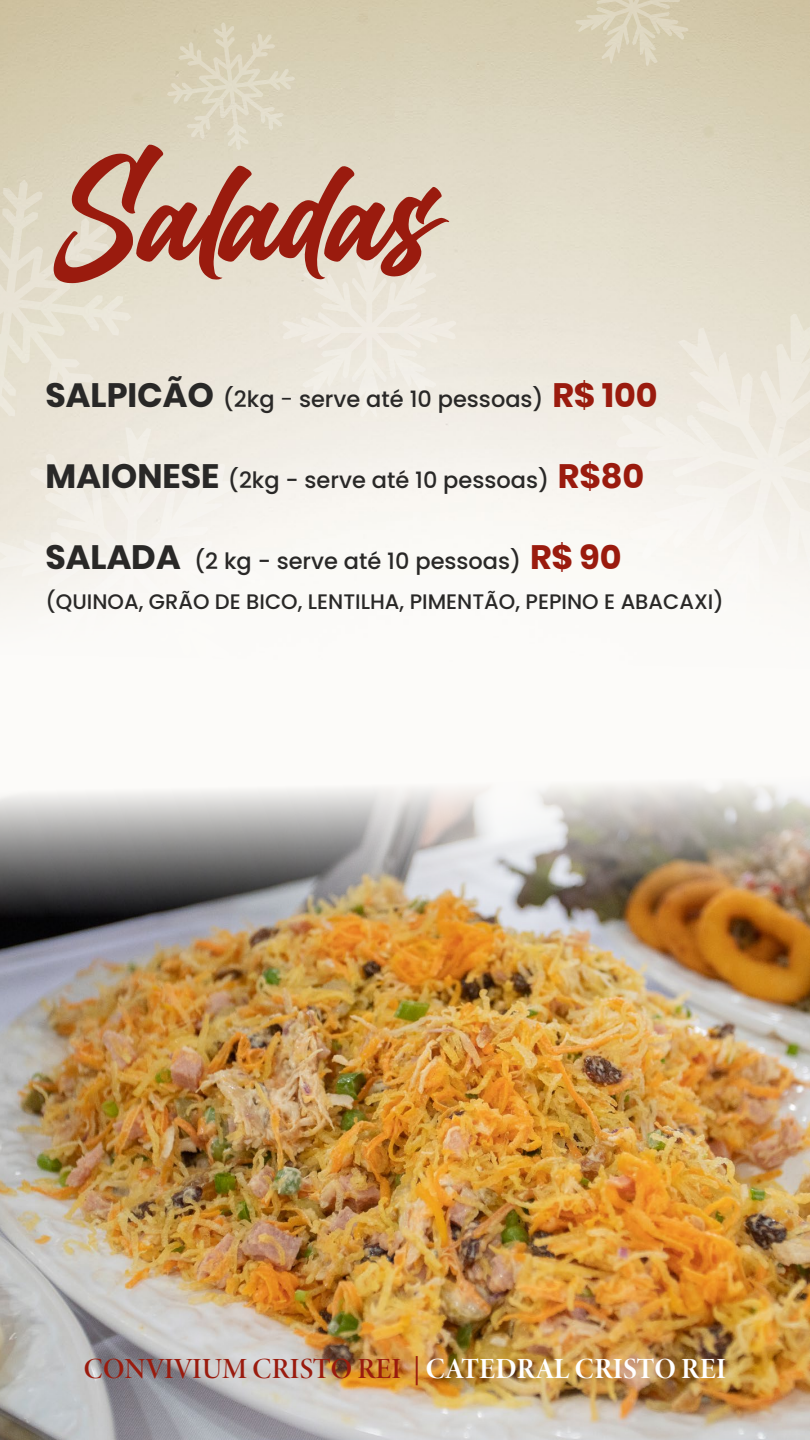
<style>
.page{position:relative;width:810px;height:1440px;background:#fff}
.page>*{position:absolute;margin:0;border:0;box-sizing:border-box;transform-origin:0 0}
.t1{font:150px "Billion Dreams";color:#9a1b0e}
.t2{font:29.25px "Minion Variable Concept";letter-spacing:.01em;color:#9a1b0e}
.t3{font:500 22.5px "Poppins";color:#292827}
.t4{font:500 21px "Poppins";color:#292827}
.s1{font-weight:700;font-size:33.75px}
.s2{font-weight:400}
.s3{font-weight:700;font-size:33.75px;color:#9a1b0e}
.s4{color:#fff}
</style>
<div class="page">
<svg style="left:0;top:180px;width:132px;height:245px;background:#e4dfce"></svg>
<svg style="left:616px;top:314px;width:194px;height:177px;background:#ede9de"></svg>
<svg style="left:0;top:427px;width:267px;height:64px;background:#eee9df"></svg>
<svg style="left:282px;top:243px;width:174px;height:174px;background:#ece7dc"></svg>
<svg style="left:575px;top:0;width:116px;height:66px;background:#d7ceb4"></svg>
<svg style="left:167px;top:22px;width:128px;height:129px;background:#dad2ba"></svg>
<img style="left:0;top:954px;width:810px;height:486px">
<div style="left:0;top:491px;width:810px;height:231px;background:#fcfbf9"></div>
<img style="left:0;top:722px;width:810px;height:232px">
<h1 class="t1" style="left:51px;top:106px;width:388px">Saladas</h1>
<p class="t3" style="left:46px;top:386px;width:613px"><span class="s1">SALPICÃO</span> (2kg <span class="s2">-</span> serve até 10 pessoas) <span class="s3">R$ 100</span></p>
<p class="t3" style="left:46px;top:467px;width:600px"><span class="s1">MAIONESE</span> (2kg - serve até 10 pessoas) <span class="s3">R$80</span></p>
<p class="t3" style="left:46px;top:548px;width:578px"><span class="s1">SALADA</span> (2 kg - serve até 10 pessoas) <span class="s3">R$ 90</span></p>
<p class="t4" style="left:46px;top:590px;width:680px">(QUINOA, GRÃO DE BICO, LENTILHA, PIMENTÃO, PEPINO E ABACAXI)</p>
<h2 class="t2" style="left:84px;top:1348px;width:644px">CONVIVIUM CRISTO REI | <span class="s4">CATEDRAL CRISTO REI</span></h2>
</div>
